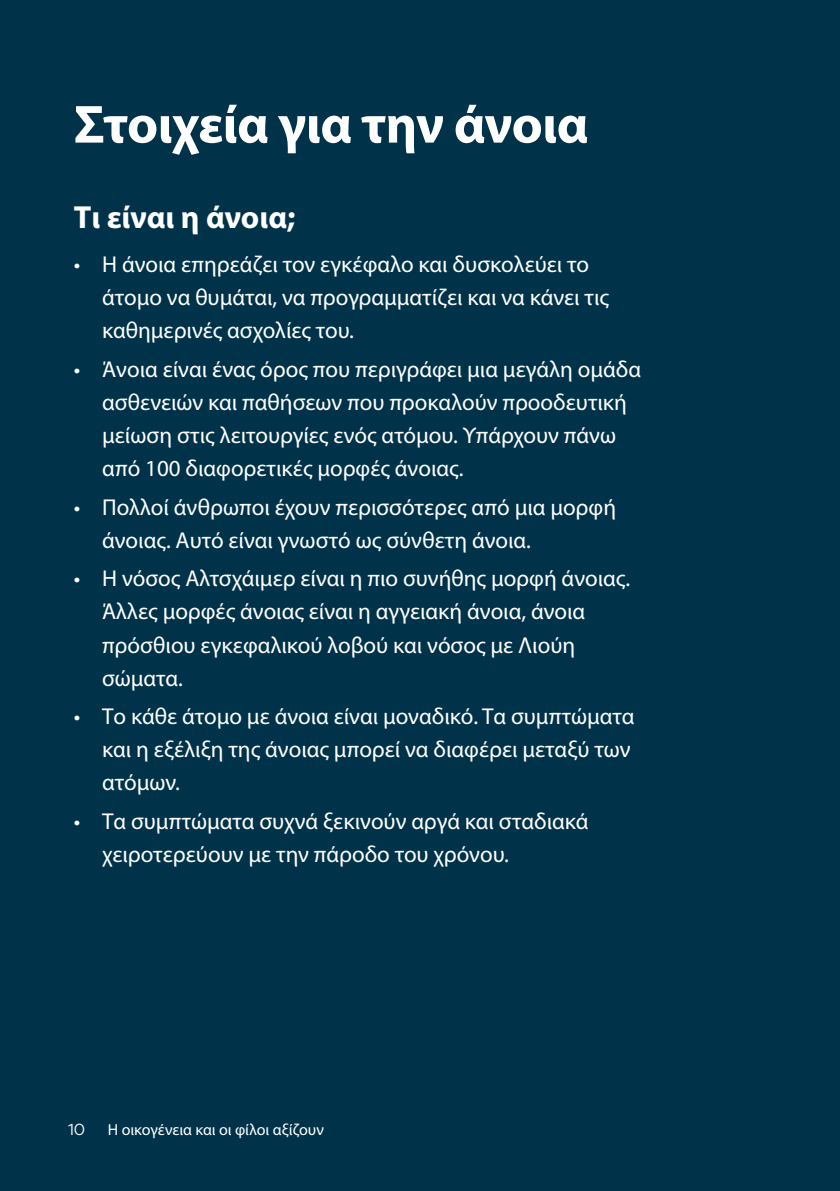
<style>
.page{position:relative;width:840px;height:1191px;background:#fff}
.page>*{position:absolute;margin:0;border:0;box-sizing:border-box;transform-origin:0 0}
.t1{font:700 54px "Myriad Pro";letter-spacing:-.015em;color:#fff}
.t2{font:700 32px "Myriad Pro";color:#fff}
.t3{font:23px/33px "Myriad Pro";color:#fff}
.t4{font:16px "Myriad Pro";color:#fff}
.t5{font:16px "Filson Pro";color:#fff}
</style>
<div class="page">
<div style="left:0;top:0;width:839px;height:1191px;background:#00334a"></div>
<h1 class="t1" style="left:74px;top:89px;width:515px">Στοιχεία για την άνοια</h1>
<h2 class="t2" style="left:74px;top:196px;width:223px">Τι είναι η άνοια;</h2>
<p class="t3" style="left:102px;top:248px;width:508px;text-indent:-28px">• Η άνοια επηρεάζει τον εγκέφαλο και δυσκολεύει το άτομο να θυμάται, να προγραμματίζει και να κάνει τις καθημερινές ασχολίες του.</p>
<p class="t3" style="left:102px;top:352px;width:540px;text-indent:-28px">• Άνοια είναι ένας όρος που περιγράφει μια μεγάλη ομάδα ασθενειών και παθήσεων που προκαλούν προοδευτική μείωση στις λειτουργίες ενός ατόμου. Υπάρχουν πάνω από 100 διαφορετικές μορφές άνοιας.</p>
<p class="t3" style="left:102px;top:490px;width:515px;text-indent:-28px">• Πολλοί άνθρωποι έχουν περισσότερες από μια μορφή άνοιας. Αυτό είναι γνωστό ως σύνθετη άνοια.</p>
<p class="t3" style="left:102px;top:562px;width:529px;text-indent:-28px">• Η νόσος Αλτσχάιμερ είναι η πιο συνήθης μορφή άνοιας.<br>Άλλες μορφές άνοιας είναι η αγγειακή άνοια, άνοια πρόσθιου εγκεφαλικού λοβού και νόσος με Λιούη σώματα.</p>
<p class="t3" style="left:102px;top:699px;width:533px;text-indent:-28px">• Το κάθε άτομο με άνοια είναι μοναδικό. Τα συμπτώματα και η εξέλιξη της άνοιας μπορεί να διαφέρει μεταξύ των ατόμων.</p>
<p class="t3" style="left:102px;top:804px;width:487px;text-indent:-28px">• Τα συμπτώματα συχνά ξεκινούν αργά και σταδιακά χειροτερεύουν με την πάροδο του χρόνου.</p>
<p class="t5" style="left:68px;top:1118px;width:19px">10</p>
<p class="t4" style="left:108px;top:1119px;width:217px">Η οικογένεια και οι φίλοι αξίζουν</p>
</div>
